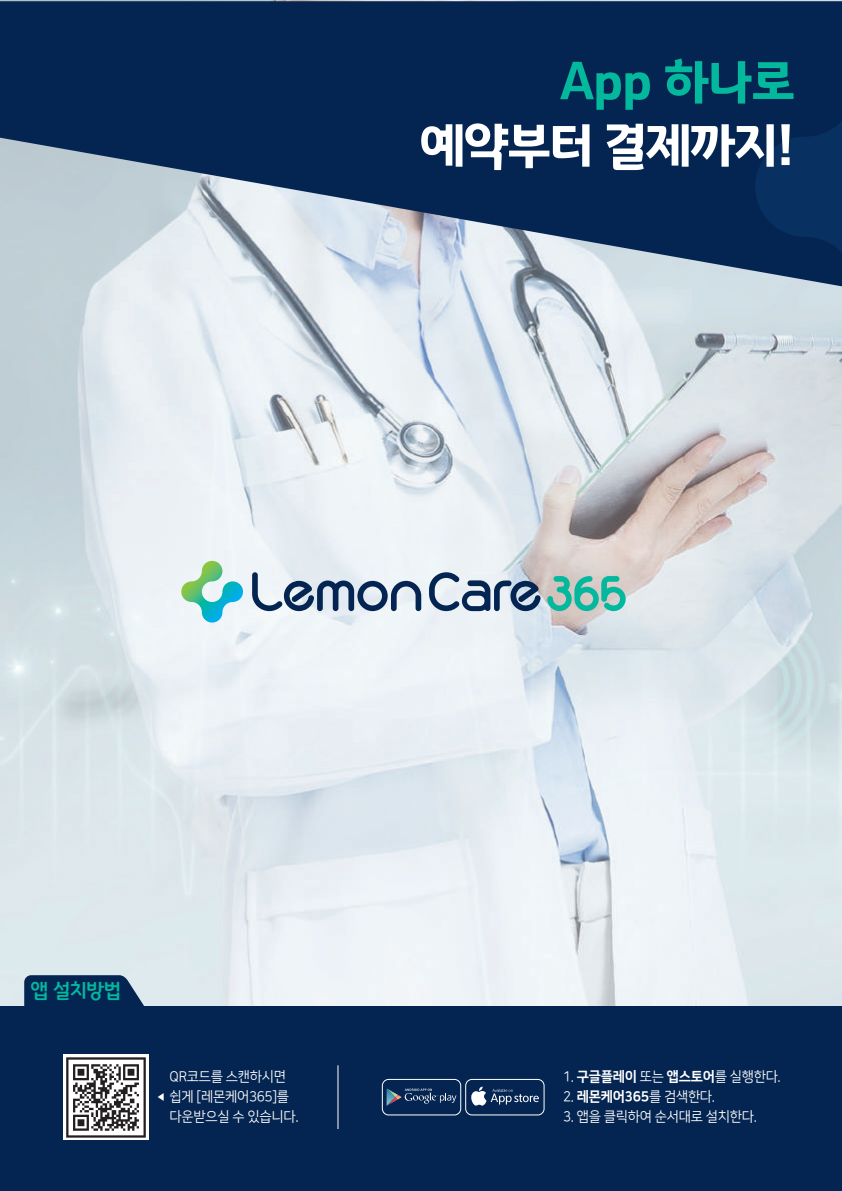
<style>
.page{position:relative;width:842px;height:1191px;background:#fff}
.page>*{position:absolute;margin:0;border:0;box-sizing:border-box;transform-origin:0 0}
.t1{font:52.6px "Gyeonggi Title B";letter-spacing:-.02em;color:#fff;scale:.96 1}
.t2{font:52.6px "Gyeonggi Title B";letter-spacing:-.02em;color:#03b89d;scale:.96 1}
.t3{font:20.8px "Gyeonggi Title M";color:#03b89d;scale:.96 1}
.t4{font:14px/20px "Nanum Square R";letter-spacing:-.02em;color:#fff;scale:.96 1}
.t5{font:10px "Nanum Square R";color:#fff;scale:.96 1}
.s1{font-family:"Nanum Square EB"}
</style>
<div class="page">
<img style="left:1px;top:0;width:841px;height:1006px">
<svg style="left:0;top:1px;width:842px;height:285px;background:#3e587b"></svg>
<svg style="left:755px;top:36px;width:87px;height:250px;background:#0b2e5b"></svg>
<svg style="left:547px;top:576px;width:79px;height:35px;background:#72c1b2"></svg>
<svg style="left:181px;top:561px;width:62px;height:61px"></svg>
<svg style="left:252px;top:572px;width:169px;height:39px;background:#9babbd"></svg>
<svg style="left:429px;top:572px;width:112px;height:39px;background:#8f9fb3"></svg>
<div style="left:0;top:1006px;width:842px;height:185px;background:#042552"></div>
<svg style="left:24px;top:975px;width:129px;height:31px;background:#26436a"></svg>
<img style="left:63px;top:1054px;width:86px;height:85px">
<div style="left:382px;top:1079px;width:79px;height:36px;border:1px solid #fff;border-radius:6px"></div>
<svg style="left:387px;top:1088px;width:69px;height:17px"></svg>
<div style="left:465px;top:1079px;width:80px;height:36px;border:1px solid #fff;border-radius:6px"></div>
<svg style="left:471px;top:1086px;width:68px;height:19px"></svg>
<hr style="left:337px;top:1065px;width:1px;height:64px;background:#fff">
<h1 class="t2" style="left:560px;top:50px;width:246px">App 하나로</h1>
<h1 class="t1" style="left:420px;top:113px;width:392px">예약부터 결제까지!</h1>
<h2 class="t3" style="left:31px;top:978px;width:96px">앱 설치방법</h2>
<p class="t4" style="left:170px;top:1067px;width:136px">QR코드를 스캔하시면 쉽게 [레몬케어365]를 다운받으실 수 있습니다.</p>
<p class="t5" style="left:156px;top:1091px;width:11px">◀</p>
<p class="t4" style="left:563px;top:1067px;width:228px">1. <span class="s1">구글플레이</span> 또는 <span class="s1">앱스토어</span>를 실행한다.</p>
<p class="t4" style="left:563px;top:1087px;width:160px">2. <span class="s1">레몬케어365</span>를 검색한다.</p>
<p class="t4" style="left:563px;top:1107px;width:204px">3. 앱을 클릭하여 순서대로 설치한다.</p>
</div>
